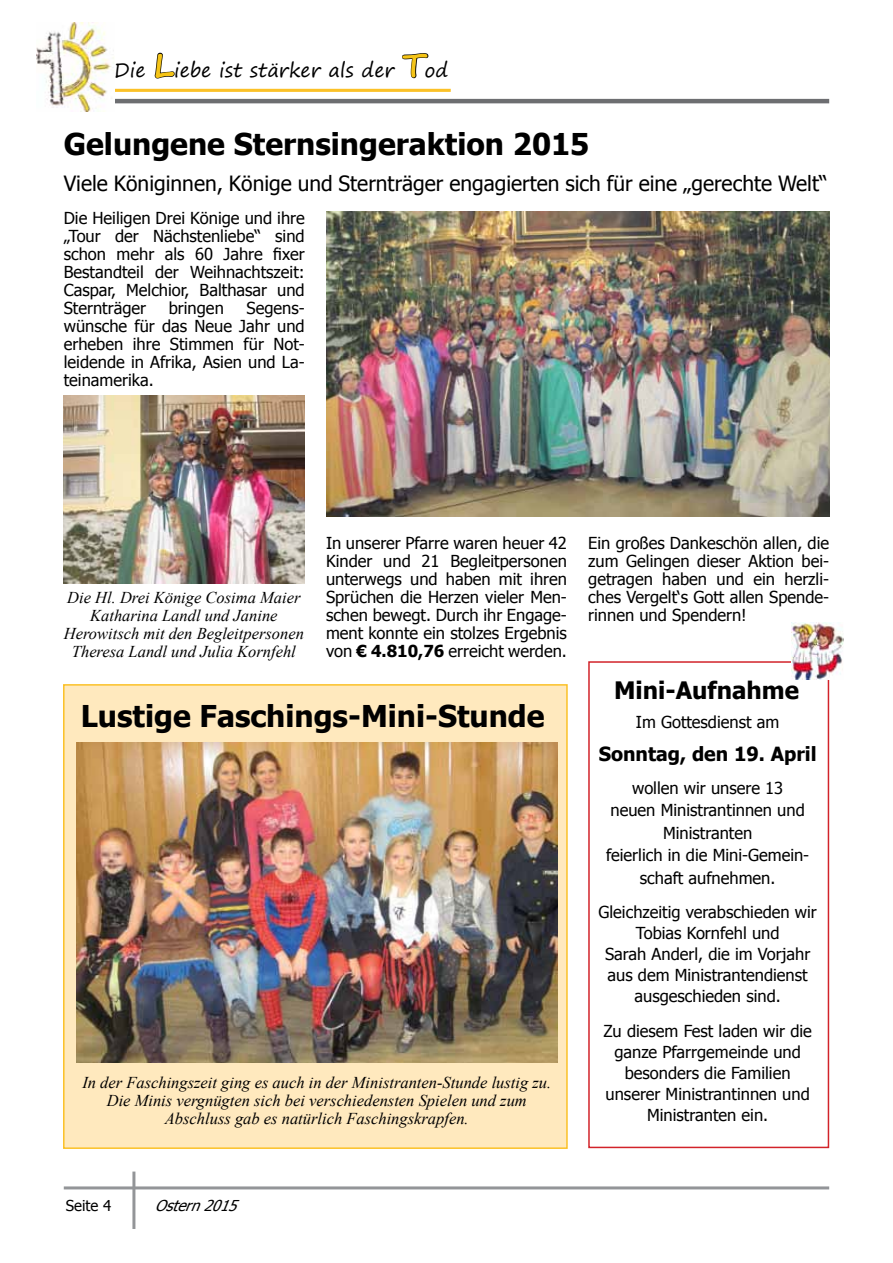
<style>
.page{position:relative;width:893px;height:1263px;background:#fff}
.page>*{position:absolute;margin:0;border:0;box-sizing:border-box;transform-origin:0 0}
.t1{font:700 30px "Tahoma";color:#000}
.t2{font:700 24px "Tahoma";color:#000}
.t3{font:21px "Tahoma";color:#000}
.t4{font:19.5px "Segoe Print";color:#000}
.t5{font:700 19.5px "Tahoma";color:#000}
.t6{font:16.5px/18px "Tahoma";color:#000;text-align:justify}
.t7{font:italic 16.5px/18px "Times New Roman";color:#000;text-align:center}
.t8{font:italic 15px "Tahoma";color:#000}
.t9{font:15px "Tahoma";color:#000}
.s1{font-weight:700;font-size:33px;color:#f5c416}
.s2{font-weight:700}
</style>
<div class="page">
<hr style="left:64px;top:1186px;width:765px;height:3px;background:#939598">
<hr style="left:132px;top:1171px;width:3px;height:58px;background:#939598">
<hr style="left:114px;top:89px;width:337px;height:3px;background:#fbc127">
<hr style="left:114px;top:99px;width:715px;height:4px;background:#6d6e71">
<img style="left:36px;top:22px;width:78px;height:90px">
<svg style="left:154px;top:52px;width:21px;height:27px"></svg>
<svg style="left:401px;top:53px;width:28px;height:36px"></svg>
<div style="left:63px;top:684px;width:505px;height:465px;background:#ffe9be;border:2px solid #fbc127"></div>
<img style="left:326px;top:211px;width:503px;height:306px">
<img style="left:64px;top:395px;width:241px;height:188px">
<img style="left:77px;top:743px;width:480px;height:320px">
<div style="left:588px;top:661px;width:241px;height:487px;background:#fff;border:2px solid #d2232a"></div>
<img style="left:791px;top:623px;width:53px;height:56px">
<p class="t4" style="left:114px;top:53px;width:336px">Die <span class="s1">L</span>iebe ist stärker als der <span class="s1">T</span>od</p>
<h1 class="t1" style="left:64px;top:124px;width:527px">Gelungene Sternsingeraktion 2015</h1>
<p class="t3" style="left:64px;top:169px;width:765px">Viele Königinnen, Könige und Sternträger engagierten sich für eine „gerechte Welt“</p>
<p class="t6" style="left:64px;top:208px;width:242px">Die Heiligen Drei Könige und ihre „Tour der Nächstenliebe“ sind schon mehr als 60 Jahre fixer Bestandteil der Weihnachtszeit:<br>Caspar, Melchior, Balthasar und Sternträger</p>
<p class="t6" style="left:169px;top:298px;width:57px">bringen</p>
<p class="t6" style="left:64px;top:298px;width:242px;text-indent:183px">Segens&shy;wünsche für das Neue Jahr und erheben ihre Stimmen für Not&shy;leidende in Afrika, Asien und La&shy;teinamerika.</p>
<p class="t7" style="left:64px;top:588px;width:241px">Die Hl. Drei Könige Cosima Maier<br>Katharina Landl und Janine<br>Herowitsch mit den Begleitpersonen<br>Theresa Landl und Julia Kornfehl</p>
<p class="t6" style="left:326px;top:533px;width:242px">In unserer Pfarre waren heuer 42<br>Kinder und 21 Begleitpersonen unterwegs und haben mit ihren Sprüchen die Herzen vieler Men&shy;schen bewegt. Durch ihr Engage&shy;ment konnte ein stolzes Ergebnis von <span class="s2">€ 4.810,76</span> erreicht werden.</p>
<h1 class="t1" style="left:81px;top:695px;width:465px">Lustige Faschings-Mini-Stunde</h1>
<p class="t7" style="left:82px;top:1073px;width:470px">In der Faschingszeit ging es auch in der Ministranten-Stunde lustig zu.<br>Die Minis vergnügten sich bei verschiedensten Spielen und zum<br>Abschluss gab es natürlich Faschingskrapfen.</p>
<p class="t6" style="left:588px;top:533px;width:242px">Ein großes Dankeschön allen, die zum Gelingen dieser Aktion bei&shy;getragen haben und ein herzli&shy;ches Vergelt‘s Gott allen Spende&shy;rinnen und Spendern!</p>
<h2 class="t2" style="left:614px;top:673px;width:186px">Mini-Aufnahme</h2>
<p class="t6" style="left:636px;top:712px;width:145px">Im Gottesdienst am</p>
<p class="t5" style="left:599px;top:740px;width:219px">Sonntag, den 19. April</p>
<p class="t6" style="left:606px;top:776px;width:205px;line-height:22.5px;text-align:center">wollen wir unsere 13<br>neuen Ministrantinnen und<br>Ministranten<br>feierlich in die Mini-Gemein&shy;schaft aufnehmen.</p>
<p class="t6" style="left:598px;top:901px;width:220px;line-height:21px;text-align:center">Gleichzeitig verabschieden wir<br>Tobias Kornfehl und<br>Sarah Anderl, die im Vorjahr aus dem Ministrantendienst ausgeschieden sind.</p>
<p class="t6" style="left:603px;top:1019px;width:210px;line-height:21px;text-align:center">Zu diesem Fest laden wir die ganze Pfarrgemeinde und besonders die Familien unserer Ministrantinnen und<br>Ministranten ein.</p>
<p class="t9" style="left:66px;top:1195px;width:47px">Seite 4</p>
<p class="t8" style="left:155px;top:1195px;width:90px">Ostern2015</p>
</div>
